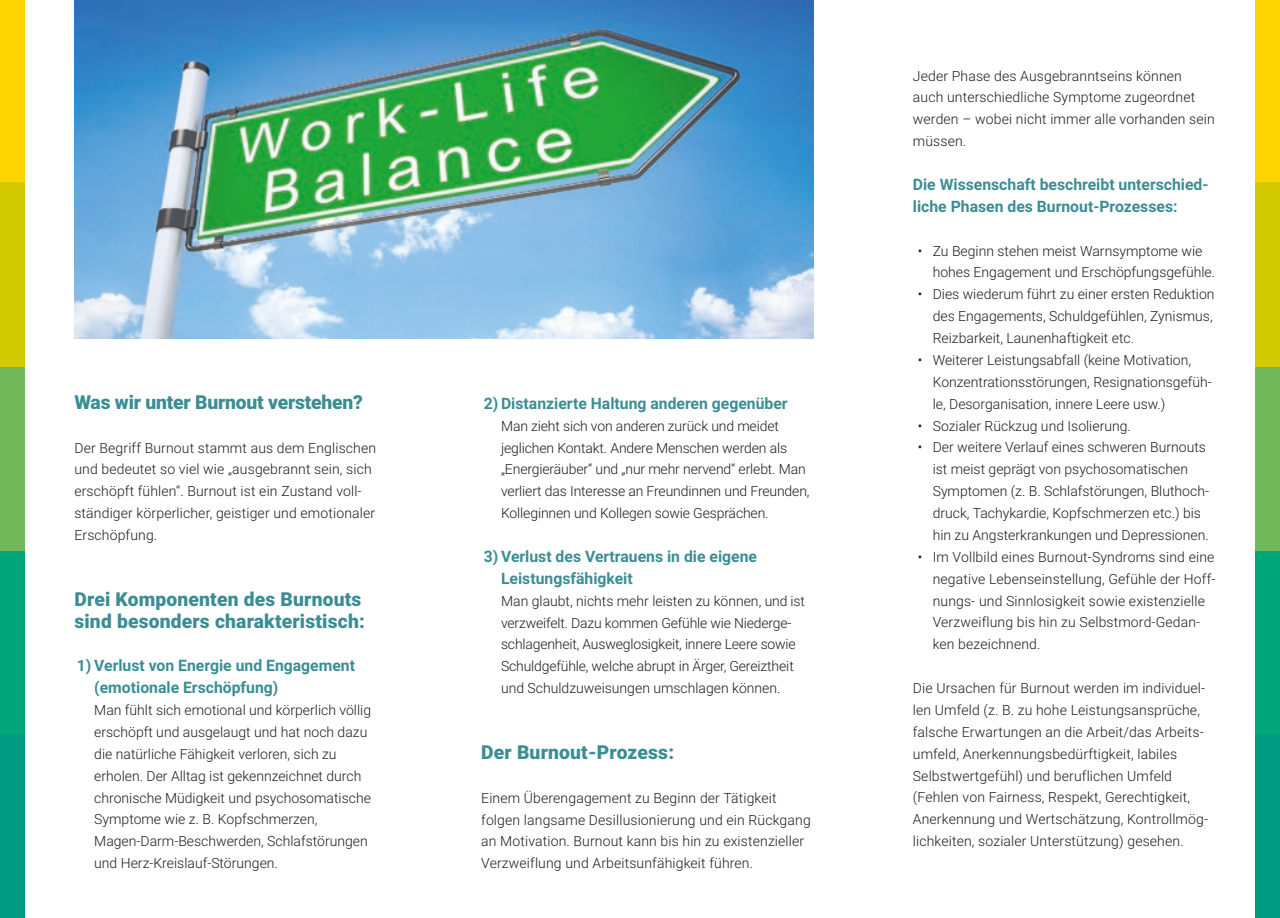
<style>
.page{position:relative;width:1280px;height:918px;background:#fff}
.page>*{position:absolute;margin:0;border:0;box-sizing:border-box;transform-origin:0 0}
.t1{font:900 19.25px/21.9px "Roboto";letter-spacing:.01em;color:#3b8d94}
.t2{font:900 19.25px "Roboto";letter-spacing:-.01em;color:#3b8d94}
.t3{font:700 15.75px/21.9px "Roboto";color:#3b8d94}
.t4{font:300 14px/21.9px "Roboto";color:#1d1d1b}
</style>
<div class="page">
<div style="left:1255px;top:0;width:25px;height:183px;background:#ffd500"></div>
<div style="left:1255px;top:367px;width:25px;height:184px;background:#74b959"></div>
<div style="left:1255px;top:183px;width:25px;height:184px;background:#d1ca00"></div>
<div style="left:1255px;top:551px;width:25px;height:184px;background:#00a57a"></div>
<div style="left:1255px;top:735px;width:25px;height:183px;background:#009982"></div>
<div style="left:0;top:0;width:25px;height:183px;background:#ffd500"></div>
<div style="left:0;top:367px;width:25px;height:184px;background:#74b959"></div>
<div style="left:0;top:183px;width:25px;height:184px;background:#d1ca00"></div>
<div style="left:0;top:551px;width:25px;height:184px;background:#00a57a"></div>
<div style="left:0;top:735px;width:25px;height:183px;background:#009982"></div>
<img style="left:74px;top:0;width:740px;height:338px">
<h1 class="t2" style="left:74px;top:388px;width:290px">Was wir unter Burnout verstehen?</h1>
<p class="t4" style="left:74px;top:436px;width:303px">Der Begriff Burnout stammt aus dem Englischen und bedeutet so viel wie „ausgebrannt sein, sich erschöpft fühlen“. Burnout ist ein Zustand voll&shy;ständiger körperlicher, geistiger und emotionaler Erschöpfung.</p>
<h1 class="t1" style="left:74px;top:587px;width:292px">Drei Komponenten des Burnouts sind besonders charakteristisch:</h1>
<p class="t3" style="left:94px;top:654px;width:262px;text-indent:-17px">1) Verlust von Energie und Engagement (emotionale Erschöpfung)</p>
<p class="t4" style="left:94px;top:698px;width:278px">Man fühlt sich emotional und körperlich völlig erschöpft und ausgelaugt und hat noch dazu die natürliche Fähigkeit verloren, sich zu erholen. Der Alltag ist gekennzeichnet durch chronische Müdigkeit und psychosomatische Symptome wie z. B. Kopfschmerzen, Magen-Darm-Beschwerden, Schlafstörungen und Herz-Kreislauf-Störungen.</p>
<p class="t3" style="left:484px;top:392px;width:305px">2) Distanzierte Haltung anderen gegenüber</p>
<p class="t4" style="left:501px;top:414px;width:310px">Man zieht sich von anderen zurück und meidet jeglichen Kontakt. Andere Menschen werden als „Energieräuber“ und „nur mehr nervend“ erlebt. Man verliert das Interesse an Freundinnen und Freunden, Kolleginnen und Kollegen sowie Gesprächen.</p>
<p class="t3" style="left:501px;top:545px;width:257px;text-indent:-17px">3) Verlust des Vertrauens in die eigene<br>Leistungsfähigkeit</p>
<p class="t4" style="left:501px;top:589px;width:305px">Man glaubt, nichts mehr leisten zu können, und ist verzweifelt. Dazu kommen Gefühle wie Niederge&shy;schlagenheit, Ausweglosigkeit, innere Leere sowie Schuldgefühle, welche abrupt in Ärger, Gereiztheit und Schuldzuweisungen umschlagen können.</p>
<h1 class="t1" style="left:481px;top:740px;width:194px">Der Burnout-Prozess:</h1>
<p class="t4" style="left:481px;top:786px;width:331px">Einem Überengagement zu Beginn der Tätigkeit folgen langsame Desillusionierung und ein Rückgang an Motivation. Burnout kann bis hin zu existenzieller Verzweiflung und Arbeitsunfähigkeit führen.</p>
<p class="t4" style="left:913px;top:64px;width:303px">Jeder Phase des Ausgebranntseins können auch unterschiedliche Symptome zugeordnet werden – wobei nicht immer alle vorhanden sein müssen.</p>
<p class="t3" style="left:913px;top:173px;width:297px">Die Wissenschaft beschreibt unterschied&shy;liche Phasen des Burnout-Prozesses:</p>
<p class="t4" style="left:933px;top:239px;width:284px;text-indent:-15px">• Zu Beginn stehen meist Warnsymptome wie hohes Engagement und Erschöpfungsgefühle.</p>
<p class="t4" style="left:933px;top:283px;width:283px;text-indent:-15px">• Dies wiederum führt zu einer ersten Reduktion des Engagements, Schuldgefühlen, Zynismus,<br>Reizbarkeit, Launenhaftigkeit etc.</p>
<p class="t4" style="left:933px;top:348px;width:281px;text-indent:-15px">• Weiterer Leistungsabfall (keine Motivation,<br>Konzentrationsstörungen, Resignationsgefüh&shy;le, Desorganisation, innere Leere usw.)</p>
<p class="t4" style="left:918px;top:414px;width:215px">• Sozialer Rückzug und Isolierung.</p>
<p class="t4" style="left:933px;top:436px;width:278px;text-indent:-15px">• Der weitere Verlauf eines schweren Burnouts ist meist geprägt von psychosomatischen Symptomen (z. B. Schlafstörungen, Bluthoch&shy;druck, Tachykardie, Kopfschmerzen etc.) bis hin zu Angsterkrankungen und Depressionen.</p>
<p class="t4" style="left:933px;top:545px;width:284px;text-indent:-15px">• Im Vollbild eines Burnout-Syndroms sind eine negative Lebenseinstellung, Gefühle der Hoff&shy;nungs- und Sinnlosigkeit sowie existenzielle Verzweiflung bis hin zu Selbstmord-Gedan&shy;ken bezeichnend.</p>
<p class="t4" style="left:913px;top:676px;width:297px">Die Ursachen für Burnout werden im individuel&shy;len Umfeld (z. B. zu hohe Leistungsansprüche, falsche Erwartungen an die Arbeit/das Arbeits&shy;umfeld, Anerkennungsbedürftigkeit, labiles Selbstwertgefühl) und beruflichen Umfeld (Fehlen von Fairness, Respekt, Gerechtigkeit, Anerkennung und Wertschätzung, Kontrollmög&shy;lichkeiten, sozialer Unterstützung) gesehen.</p>
</div>
